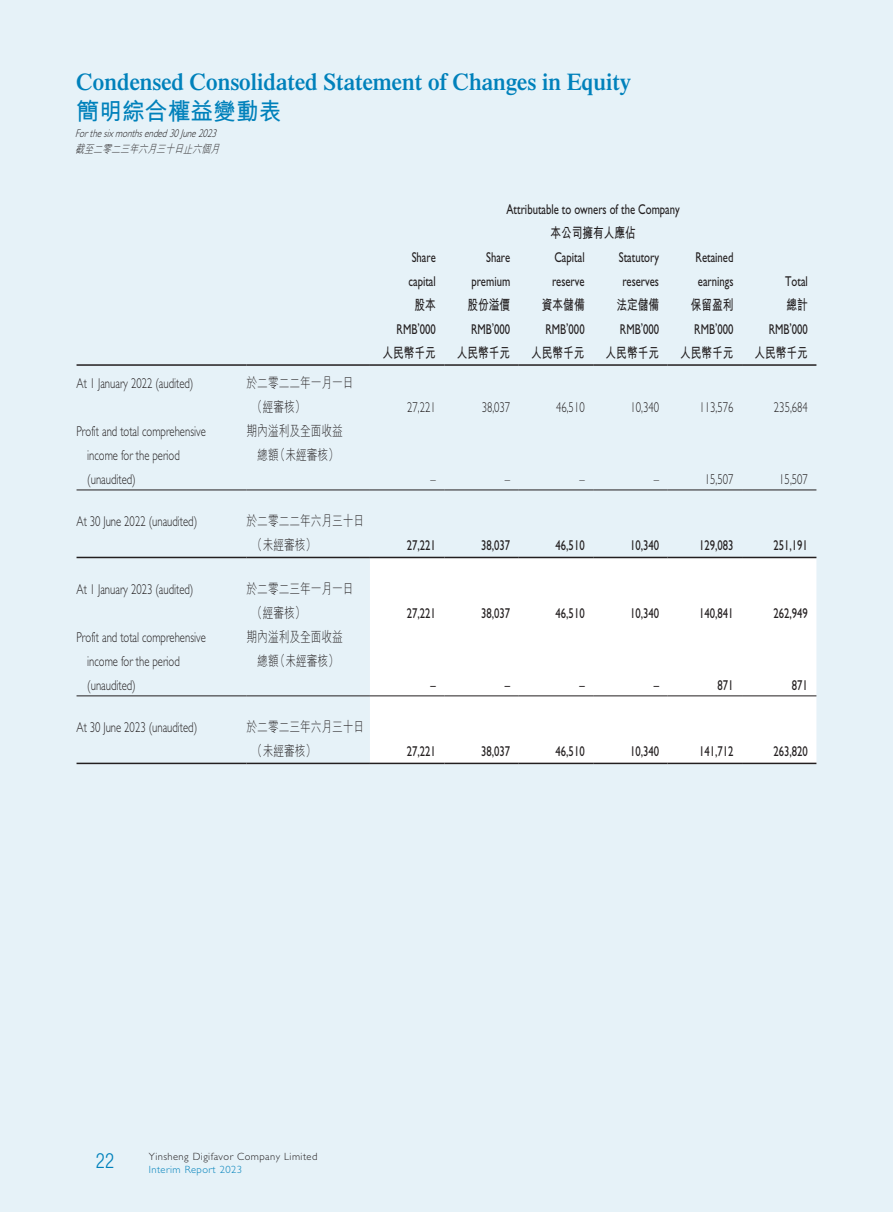
<style>
.page{position:relative;width:893px;height:1212px;background:#e6f2f8}
.page>*{position:absolute;margin:0;border:0;box-sizing:border-box;transform-origin:0 0}
.t1{font:600 24px "Times LT Std";color:#0081bb;scale:.95 1}
.t2{font:700 24px "M Hei HK";color:#0081bb;scale:.95 1}
.t3{font:300 condensed 21px "Helvetica Neue LT Std";color:#0081bb;scale:.9 1}
.t4{font:14.25px/24px "Gill Sans Std";color:#231f20;scale:.75 1}
.t5{font:300 14.25px/24px "Gill Sans Std";color:#231f20;scale:.75 1}
.t6{font:300 14.25px/24px "M Hei HK";color:#231f20;scale:.75 1}
.t7{font:700 14.25px "M Hei HK";color:#231f20;scale:.75 1}
.t8{font:italic 300 11.25px "Gill Sans Std";color:#231f20;scale:.8 1}
.t9{font:italic 300 11.25px "M Hei HK";color:#231f20;scale:.8 1}
.t10{font:300 10.5px "Gill Sans Std";letter-spacing:.04em;color:#231f20}
.t11{font:300 10.5px "Gill Sans Std";letter-spacing:.04em;color:#0081bb}
</style>
<div class="page">
<div style="left:370px;top:558px;width:446px;height:205px;background:#fff"></div>
<hr style="left:77px;top:364px;width:170px;height:2px;background:#231f20">
<hr style="left:247px;top:364px;width:123px;height:2px;background:#231f20">
<hr style="left:370px;top:364px;width:74px;height:2px;background:#231f20">
<hr style="left:444px;top:364px;width:75px;height:2px;background:#231f20">
<hr style="left:519px;top:364px;width:74px;height:2px;background:#231f20">
<hr style="left:593px;top:364px;width:75px;height:2px;background:#231f20">
<hr style="left:668px;top:364px;width:74px;height:2px;background:#231f20">
<hr style="left:742px;top:364px;width:74px;height:2px;background:#231f20">
<hr style="left:77px;top:489px;width:170px;height:1px;background:#231f20">
<hr style="left:247px;top:489px;width:123px;height:1px;background:#231f20">
<hr style="left:370px;top:489px;width:74px;height:1px;background:#231f20">
<hr style="left:444px;top:489px;width:75px;height:1px;background:#231f20">
<hr style="left:519px;top:489px;width:74px;height:1px;background:#231f20">
<hr style="left:593px;top:489px;width:75px;height:1px;background:#231f20">
<hr style="left:668px;top:489px;width:74px;height:1px;background:#231f20">
<hr style="left:742px;top:489px;width:74px;height:1px;background:#231f20">
<hr style="left:77px;top:557px;width:170px;height:1px;background:#231f20">
<hr style="left:247px;top:557px;width:123px;height:1px;background:#231f20">
<hr style="left:370px;top:557px;width:74px;height:1px;background:#231f20">
<hr style="left:444px;top:557px;width:75px;height:1px;background:#231f20">
<hr style="left:519px;top:557px;width:74px;height:1px;background:#231f20">
<hr style="left:593px;top:557px;width:75px;height:1px;background:#231f20">
<hr style="left:668px;top:557px;width:74px;height:1px;background:#231f20">
<hr style="left:742px;top:557px;width:74px;height:1px;background:#231f20">
<hr style="left:77px;top:695px;width:170px;height:1px;background:#231f20">
<hr style="left:247px;top:695px;width:123px;height:1px;background:#231f20">
<hr style="left:370px;top:695px;width:74px;height:1px;background:#231f20">
<hr style="left:444px;top:695px;width:75px;height:1px;background:#231f20">
<hr style="left:519px;top:695px;width:74px;height:1px;background:#231f20">
<hr style="left:593px;top:695px;width:75px;height:1px;background:#231f20">
<hr style="left:668px;top:695px;width:74px;height:1px;background:#231f20">
<hr style="left:742px;top:695px;width:74px;height:1px;background:#231f20">
<hr style="left:77px;top:763px;width:170px;height:1px;background:#231f20">
<hr style="left:247px;top:763px;width:123px;height:1px;background:#231f20">
<hr style="left:370px;top:763px;width:74px;height:1px;background:#231f20">
<hr style="left:444px;top:763px;width:75px;height:1px;background:#231f20">
<hr style="left:519px;top:763px;width:74px;height:1px;background:#231f20">
<hr style="left:593px;top:763px;width:75px;height:1px;background:#231f20">
<hr style="left:668px;top:763px;width:74px;height:1px;background:#231f20">
<hr style="left:742px;top:763px;width:74px;height:1px;background:#231f20">
<h1 class="t1" style="left:76px;top:68px;width:586px">Condensed Consolidated Statement of Changes in Equity</h1>
<h1 class="t2" style="left:76px;top:94px;width:218px">簡明綜合權益變動表</h1>
<p class="t8" style="left:75px;top:127px;width:182px">Forthesixmonthsended30June2023</p>
<p class="t9" style="left:75px;top:143px;width:185px">截至二零二三年六月三十日止六個月</p>
<p class="t4" style="left:506px;top:197px;width:233px">Attributable to owners of the Company</p>
<p class="t7" style="left:550px;top:222px;width:115px">本公司擁有人應佔</p>
<p class="t4" style="left:408px;top:245px;width:38px">Share capital</p>
<p class="t4" style="left:471px;top:245px;width:53px;text-align:right">Share premium</p>
<p class="t4" style="left:552px;top:245px;width:45px">Capital reserve</p>
<p class="t4" style="left:619px;top:245px;width:55px">Statutory reserves</p>
<p class="t4" style="left:696px;top:245px;width:52px">Retained earnings</p>
<p class="t4" style="left:785px;top:269px;width:32px">Total</p>
<p class="t5" style="left:77px;top:371px;width:157px">At 1 January 2022 (audited)</p>
<p class="t6" style="left:252px;top:370px;width:137px;text-indent:-5px">於二零二二年一月一日（經審核）</p>
<p class="t5" style="left:87px;top:419px;width:160px;text-indent:-11px">Profit and total comprehensive income for the period (unaudited)</p>
<p class="t6" style="left:247px;top:418px;width:130px;text-align:center">期內溢利及全面收益總額（未經審核）</p>
<p class="t5" style="left:77px;top:509px;width:163px">At 30 June 2022 (unaudited)</p>
<p class="t6" style="left:252px;top:508px;width:151px;text-indent:-5px">於二零二二年六月三十日（未經審核）</p>
<p class="t5" style="left:77px;top:577px;width:157px">At 1 January 2023 (audited)</p>
<p class="t6" style="left:252px;top:576px;width:137px;text-indent:-5px">於二零二三年一月一日（經審核）</p>
<p class="t5" style="left:87px;top:625px;width:160px;text-indent:-11px">Profit and total comprehensive income for the period (unaudited)</p>
<p class="t6" style="left:247px;top:624px;width:130px;text-align:center">期內溢利及全面收益總額（未經審核）</p>
<p class="t5" style="left:77px;top:715px;width:163px">At 30 June 2023 (unaudited)</p>
<p class="t6" style="left:252px;top:714px;width:151px;text-indent:-5px">於二零二三年六月三十日（未經審核）</p>
<p class="t7" style="left:414px;top:294px;width:30px">股本</p>
<p class="t7" style="left:467px;top:294px;width:58px">股份溢價</p>
<p class="t7" style="left:542px;top:294px;width:58px">資本儲備</p>
<p class="t7" style="left:616px;top:294px;width:58px">法定儲備</p>
<p class="t7" style="left:691px;top:294px;width:58px">保留盈利</p>
<p class="t7" style="left:786px;top:294px;width:30px">總計</p>
<p class="t4" style="left:397px;top:317px;width:54px">RMB’000</p>
<p class="t4" style="left:471px;top:317px;width:54px">RMB’000</p>
<p class="t4" style="left:545px;top:317px;width:54px">RMB’000</p>
<p class="t4" style="left:620px;top:317px;width:54px">RMB’000</p>
<p class="t4" style="left:694px;top:317px;width:54px">RMB’000</p>
<p class="t4" style="left:769px;top:317px;width:54px">RMB’000</p>
<p class="t7" style="left:382px;top:342px;width:73px">人民幣千元</p>
<p class="t7" style="left:457px;top:342px;width:73px">人民幣千元</p>
<p class="t7" style="left:531px;top:342px;width:73px">人民幣千元</p>
<p class="t7" style="left:606px;top:342px;width:73px">人民幣千元</p>
<p class="t7" style="left:680px;top:342px;width:73px">人民幣千元</p>
<p class="t7" style="left:754px;top:342px;width:73px">人民幣千元</p>
<p class="t5" style="left:407px;top:395px;width:40px">27,221</p>
<p class="t5" style="left:482px;top:395px;width:40px">38,037</p>
<p class="t5" style="left:556px;top:395px;width:40px">46,510</p>
<p class="t5" style="left:630px;top:395px;width:40px">10,340</p>
<p class="t5" style="left:699px;top:395px;width:47px">113,576</p>
<p class="t5" style="left:774px;top:395px;width:47px">235,684</p>
<p class="t5" style="left:430px;top:467px;width:9px">–</p>
<p class="t5" style="left:505px;top:467px;width:9px">–</p>
<p class="t5" style="left:579px;top:467px;width:9px">–</p>
<p class="t5" style="left:654px;top:467px;width:9px">–</p>
<p class="t5" style="left:705px;top:467px;width:40px">15,507</p>
<p class="t5" style="left:779px;top:467px;width:40px">15,507</p>
<p class="t4" style="left:407px;top:533px;width:40px">27,221</p>
<p class="t4" style="left:481px;top:533px;width:40px">38,037</p>
<p class="t4" style="left:556px;top:533px;width:40px">46,510</p>
<p class="t4" style="left:630px;top:533px;width:40px">10,340</p>
<p class="t4" style="left:699px;top:533px;width:47px">129,083</p>
<p class="t4" style="left:773px;top:533px;width:47px">251,191</p>
<p class="t4" style="left:407px;top:601px;width:40px">27,221</p>
<p class="t4" style="left:481px;top:601px;width:40px">38,037</p>
<p class="t4" style="left:556px;top:601px;width:40px">46,510</p>
<p class="t4" style="left:630px;top:601px;width:40px">10,340</p>
<p class="t4" style="left:699px;top:601px;width:47px">140,841</p>
<p class="t4" style="left:773px;top:601px;width:47px">262,949</p>
<p class="t4" style="left:430px;top:673px;width:9px">–</p>
<p class="t4" style="left:505px;top:673px;width:9px">–</p>
<p class="t4" style="left:579px;top:673px;width:9px">–</p>
<p class="t4" style="left:654px;top:673px;width:9px">–</p>
<p class="t4" style="left:717px;top:673px;width:23px">871</p>
<p class="t4" style="left:792px;top:673px;width:23px">871</p>
<p class="t4" style="left:407px;top:739px;width:40px">27,221</p>
<p class="t4" style="left:481px;top:739px;width:40px">38,037</p>
<p class="t4" style="left:556px;top:739px;width:40px">46,510</p>
<p class="t4" style="left:630px;top:739px;width:40px">10,340</p>
<p class="t4" style="left:699px;top:739px;width:47px">141,712</p>
<p class="t4" style="left:773px;top:739px;width:47px">263,820</p>
<h2 class="t3" style="left:96px;top:1148px;width:22px">22</h2>
<p class="t10" style="left:149px;top:1150px;width:170px">Yinsheng Digifavor Company Limited</p>
<p class="t11" style="left:149px;top:1164px;width:95px">Interim Report 2023</p>
</div>
